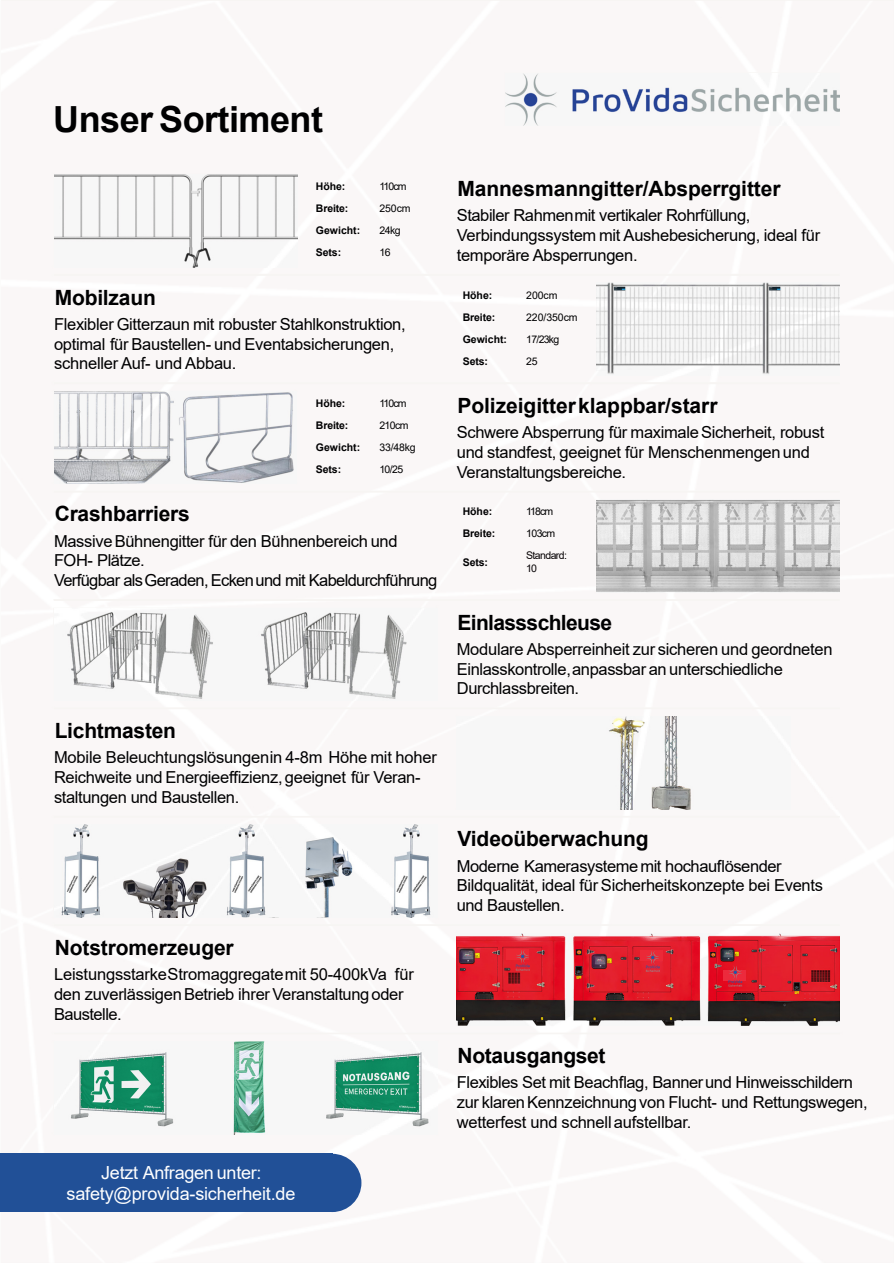
<style>
.page{position:relative;width:894px;height:1263px;background:#fff}
.page>*{position:absolute;margin:0;border:0;box-sizing:border-box;transform-origin:0 0}
.t1{font:700 36px "Arial";letter-spacing:-.015em;color:#000001}
.t2{font:700 21px "Arial";letter-spacing:-.005em;color:#000001}
.t3{font:700 21px "Arial";letter-spacing:-.03em;color:#000001}
.t4{font:18px/21.6px "Arial";letter-spacing:-.01em;color:#fff;text-align:center}
.t5{font:16.5px/19.8px "Arial";letter-spacing:-.02em;color:#000001}
.t6{font:700 10.5px "Arial";letter-spacing:-.01em;color:#000001}
.t7{font:10.5px "Arial";letter-spacing:-.055em;color:#000001}
.t8{font:10.5px/12.6px "Arial";letter-spacing:-.055em;color:#050103}
.t9{font:10.5px "Arial";letter-spacing:-.005em;color:#000001}
</style>
<div class="page">
<img style="left:1px;top:94px;width:839px;height:1119px">
<img style="left:505px;top:73px;width:334px;height:53px">
<div style="left:303px;top:1154px;width:58px;height:58px;background:#215097;border-radius:50%"></div>
<div style="left:0;top:1154px;width:332px;height:58px;background:#215097"></div>
<img style="left:54px;top:174px;width:243px;height:93px">
<img style="left:54px;top:391px;width:242px;height:93px">
<img style="left:54px;top:608px;width:383px;height:93px">
<img style="left:54px;top:824px;width:383px;height:93px">
<img style="left:54px;top:1041px;width:383px;height:93px">
<img style="left:456px;top:933px;width:383px;height:93px">
<div style="left:723px;top:970px;width:22px;height:11px;background:#ec2a3c"></div>
<div style="left:506px;top:949px;width:23px;height:11px;background:#ec2733"></div>
<div style="left:640px;top:950px;width:22px;height:11px;background:#eb2937"></div>
<img style="left:456px;top:716px;width:383px;height:93px">
<img style="left:596px;top:499px;width:243px;height:93px">
<img style="left:596px;top:283px;width:243px;height:93px">
<svg style="left:728px;top:965px;width:14px;height:22px"></svg>
<svg style="left:644px;top:951px;width:15px;height:23px"></svg>
<svg style="left:515px;top:950px;width:14px;height:21px"></svg>
<h1 class="t1" style="left:53px;top:106px;width:271px">Unser Sortiment</h1>
<p class="t6" style="left:316px;top:183px;width:31px">Höhe:</p>
<p class="t7" style="left:379px;top:183px;width:29px">110cm</p>
<p class="t6" style="left:316px;top:205px;width:34px">Breite:</p>
<p class="t7" style="left:379px;top:205px;width:33px">250cm</p>
<p class="t6" style="left:316px;top:227px;width:46px">Gewicht:</p>
<p class="t7" style="left:379px;top:227px;width:23px">24kg</p>
<p class="t6" style="left:316px;top:249px;width:27px">Sets:</p>
<p class="t7" style="left:379px;top:249px;width:13px">16</p>
<p class="t2" style="left:55px;top:289px;width:103px">Mobilzaun</p>
<p class="t5" style="left:54px;top:316px;width:353px">Flexibler Gitterzaun mit robuster Stahlkonstruktion, optimal für Baustellen- und Eventabsicherungen, schneller Auf- und Abbau.</p>
<p class="t6" style="left:316px;top:399px;width:31px">Höhe:</p>
<p class="t7" style="left:379px;top:399px;width:29px">110cm</p>
<p class="t6" style="left:316px;top:421px;width:34px">Breite:</p>
<p class="t7" style="left:379px;top:421px;width:31px">210cm</p>
<p class="t6" style="left:316px;top:443px;width:46px">Gewicht:</p>
<p class="t7" style="left:379px;top:443px;width:38px">33/48kg</p>
<p class="t6" style="left:316px;top:465px;width:27px">Sets:</p>
<p class="t7" style="left:379px;top:465px;width:26px">10/25</p>
<p class="t2" style="left:55px;top:506px;width:136px">Crashbarriers</p>
<p class="t5" style="left:54px;top:532px;width:385px">Massive Bühnengitter für den Bühnenbereich und<br>FOH- Plätze.<br>Verfügbar alsGeraden, Eckenund mit Kabeldurchführung</p>
<p class="t2" style="left:55px;top:723px;width:123px">Lichtmasten</p>
<p class="t5" style="left:54px;top:749px;width:384px">Mobile Beleuchtungslösungenin 4-8m Höhe mit hoher<br>Reichweite und Energieeffizienz, geeignet für Veran&shy;staltungen und Baustellen.</p>
<p class="t2" style="left:55px;top:939px;width:180px">Notstromerzeuger</p>
<p class="t5" style="left:54px;top:966px;width:361px">LeistungsstarkeStromaggregatemit 50-400kVa für den zuverlässigenBetrieb ihrer Veranstaltungoder<br>Baustelle.</p>
<p class="t4" style="left:66px;top:1163px;width:230px">Jetzt Anfragen unter: safety@provida-sicherheit.de</p>
<p class="t2" style="left:457px;top:181px;width:324px">Mannesmanngitter/Absperrgitter</p>
<p class="t5" style="left:456px;top:207px;width:365px">Stabiler Rahmenmit vertikaler Rohrfüllung,<br>Verbindungssystem mit Aushebesicherung, ideal für temporäre Absperrungen.</p>
<p class="t6" style="left:462px;top:291px;width:31px">Höhe:</p>
<p class="t7" style="left:526px;top:291px;width:33px">200cm</p>
<p class="t6" style="left:462px;top:313px;width:34px">Breite:</p>
<p class="t9" style="left:526px;top:313px;width:53px">220/350cm</p>
<p class="t6" style="left:462px;top:335px;width:46px">Gewicht:</p>
<p class="t7" style="left:526px;top:335px;width:35px">17/23kg</p>
<p class="t6" style="left:462px;top:357px;width:27px">Sets:</p>
<p class="t7" style="left:526px;top:357px;width:13px">25</p>
<p class="t2" style="left:457px;top:398px;width:261px">Polizeigitterklappbar/starr</p>
<p class="t5" style="left:456px;top:424px;width:369px">Schwere Absperrung für maximaleSicherheit, robust und standfest, geeignet für Menschenmengenund<br>Veranstaltungsbereiche.</p>
<p class="t6" style="left:462px;top:508px;width:31px">Höhe:</p>
<p class="t7" style="left:526px;top:508px;width:28px">118cm</p>
<p class="t6" style="left:462px;top:530px;width:34px">Breite:</p>
<p class="t7" style="left:526px;top:530px;width:31px">103cm</p>
<p class="t6" style="left:462px;top:558px;width:27px">Sets:</p>
<p class="t8" style="left:526px;top:550px;width:42px">Standard:<br>10</p>
<p class="t3" style="left:457px;top:614px;width:156px">Einlassschleuse</p>
<p class="t5" style="left:456px;top:641px;width:377px">Modulare Absperreinheit zur sicheren und geordneten<br>Einlasskontrolle,anpassbar an unterschiedliche<br>Durchlassbreiten.</p>
<p class="t2" style="left:457px;top:831px;width:192px">Videoüberwachung</p>
<p class="t5" style="left:456px;top:857px;width:367px">Moderne Kamerasystememit hochauflösender<br>Bildqualität, ideal für Sicherheitskonzepte bei Events und Baustellen.</p>
<p class="t2" style="left:457px;top:1048px;width:150px">Notausgangset</p>
<p class="t5" style="left:456px;top:1074px;width:412px">Flexibles Set mit Beachflag, Bannerund Hinweisschildern zur klarenKennzeichnungvon Flucht- und Rettungswegen, wetterfest und schnell aufstellbar.</p>
</div>
